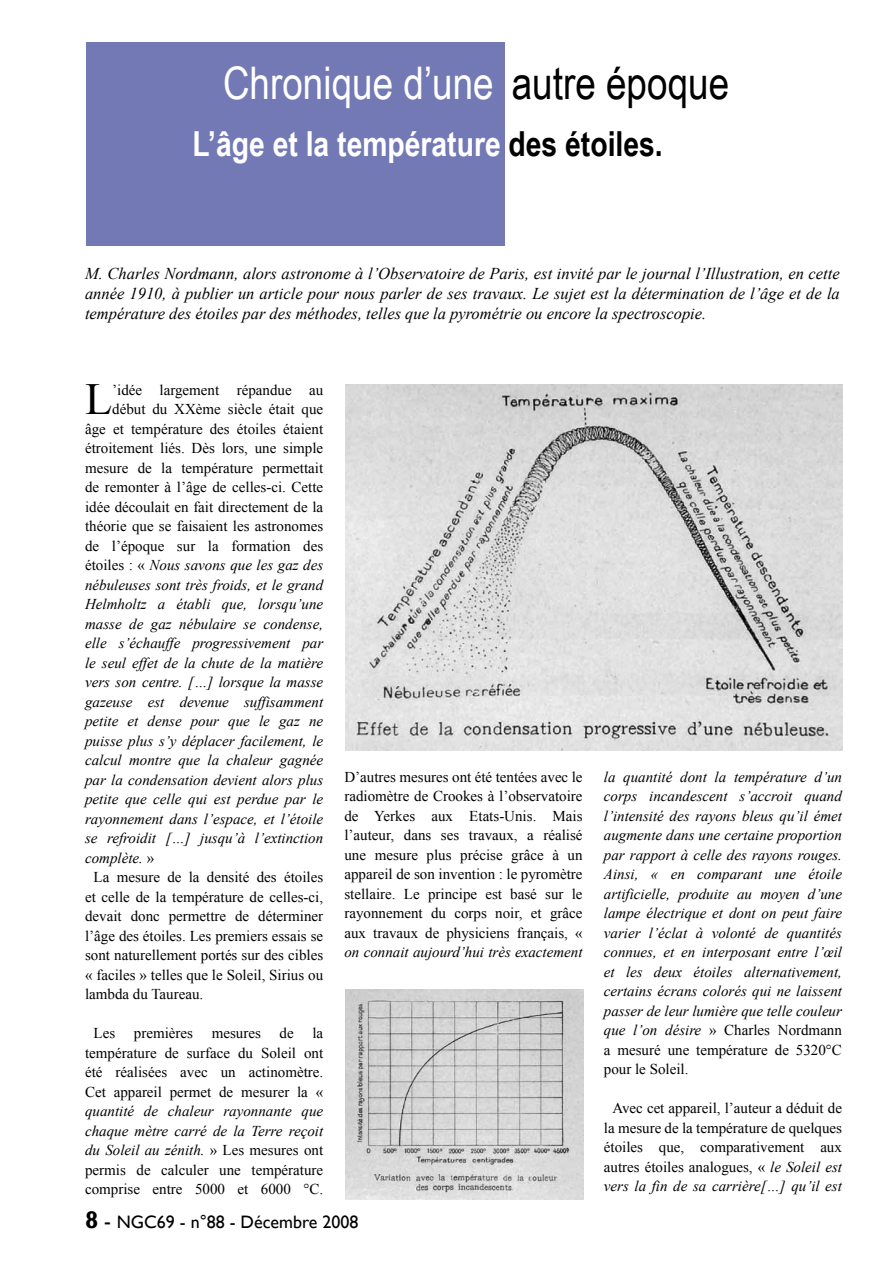
<style>
.page{position:relative;width:893px;height:1263px;background:#fff}
.page>*{position:absolute;margin:0;border:0;box-sizing:border-box;transform-origin:0 0}
.t1{font:45px "Arial Narrow";color:#fff}
.t2{font:44.4px "Times New Roman";color:#000}
.t3{font:700 34.5px "Arial Narrow";color:#fff}
.t4{font:18px "Gill Sans";color:#000}
.t5{font:italic 16.5px/19.8px "Times New Roman";color:#000;text-align:justify}
.t6{font:italic 15px/19.5px "Times New Roman";color:#000;text-align:justify}
.t7{font:15px/19.5px "Times New Roman";color:#000;text-align:center}
.s1{color:#000}
.s2{font-style:normal}
.s3{font-weight:700;font-size:24px}
.s4{font-size:21px}
.s5{font-style:italic}
</style>
<div class="page">
<div style="left:86px;top:42px;width:418px;height:204px;background:#7279b4"></div>
<img style="left:346px;top:384px;width:496px;height:366px">
<img style="left:346px;top:989px;width:237px;height:210px">
<h1 class="t1" style="left:223px;top:50px;width:508px">Chronique d’une <span class="s1">autre époque</span></h1>
<h3 class="t3" style="left:193px;top:118px;width:472px">L’âge et la température <span class="s1">des étoiles.</span></h3>
<p class="t5" style="left:85px;top:264px;width:756px">M. Charles Nordmann, alors astronome à l’Observatoire de Paris, est invité par le journal l’Illustration, en cette année 1910, à publier un article pour nous parler de ses travaux. Le sujet est la détermination de l’âge et de la température des étoiles par des méthodes, telles que la pyrométrie ou encore la spectroscopie.</p>
<h2 class="t2" style="left:85px;top:370px;width:29px">L</h2>
<p class="t7" style="left:112px;top:380px;width:212px">’idée largement répandue au</p>
<p class="t7" style="left:112px;top:399px;width:212px">début du XXème siècle était que</p>
<p class="t7" style="left:85px;top:419px;width:240px">âge et température des étoiles étaient</p>
<p class="t7" style="left:85px;top:438px;width:240px">étroitement liés. Dès lors, une simple</p>
<p class="t7" style="left:85px;top:458px;width:240px">mesure de la température permettait</p>
<p class="t7" style="left:85px;top:477px;width:240px">de remonter à l’âge de celles-ci. Cette</p>
<p class="t7" style="left:85px;top:497px;width:240px">idée découlait en fait directement de la</p>
<p class="t7" style="left:85px;top:516px;width:240px">théorie que se faisaient les astronomes</p>
<p class="t7" style="left:85px;top:536px;width:240px">de l’époque sur la formation des</p>
<p class="t6" style="left:85px;top:555px;width:240px"><span class="s2">étoiles : «</span> Nous savons que les gaz des</p>
<p class="t6" style="left:85px;top:575px;width:240px">nébuleuses sont très froids, et le grand</p>
<p class="t6" style="left:85px;top:594px;width:240px">Helmholtz a établi que, lorsqu’une</p>
<p class="t6" style="left:85px;top:614px;width:240px">masse de gaz nébulaire se condense,</p>
<p class="t6" style="left:85px;top:633px;width:240px">elle s’échauffe progressivement par</p>
<p class="t6" style="left:85px;top:653px;width:240px">le seul effet de la chute de la matière</p>
<p class="t6" style="left:85px;top:672px;width:240px">vers son centre. […] lorsque la masse</p>
<p class="t6" style="left:85px;top:692px;width:240px">gazeuse est devenue suffisamment</p>
<p class="t6" style="left:85px;top:711px;width:240px">petite et dense pour que le gaz ne</p>
<p class="t6" style="left:85px;top:731px;width:240px">puisse plus s’y déplacer facilement, le</p>
<p class="t6" style="left:85px;top:750px;width:240px">calcul montre que la chaleur gagnée</p>
<p class="t6" style="left:85px;top:770px;width:240px">par la condensation devient alors plus</p>
<p class="t6" style="left:85px;top:789px;width:240px">petite que celle qui est perdue par le</p>
<p class="t6" style="left:85px;top:809px;width:240px">rayonnement dans l’espace, et l’étoile</p>
<p class="t6" style="left:85px;top:828px;width:240px">se refroidit […] jusqu’à l’extinction</p>
<p class="t6" style="left:85px;top:848px;width:71px">complète. <span class="s2">»</span></p>
<p class="t7" style="left:94px;top:867px;width:231px">La mesure de la densité des étoiles</p>
<p class="t7" style="left:85px;top:887px;width:240px">et celle de la température de celles-ci,</p>
<p class="t7" style="left:85px;top:906px;width:240px">devait donc permettre de déterminer</p>
<p class="t7" style="left:85px;top:926px;width:240px">l’âge des étoiles. Les premiers essais se</p>
<p class="t7" style="left:85px;top:945px;width:240px">sont naturellement portés sur des cibles</p>
<p class="t7" style="left:85px;top:965px;width:240px">« faciles » telles que le Soleil, Sirius ou</p>
<p class="t7" style="left:85px;top:984px;width:120px">lambda du Taureau.</p>
<p class="t7" style="left:85px;top:1023px;width:240px">Les premières mesures de la température de surface du Soleil ont été réalisées avec un actinomètre.<br>Cet appareil permet de mesurer la «</p>
<p class="t6" style="left:85px;top:1101px;width:240px">quantité de chaleur rayonnante que chaque mètre carré de la Terre reçoit du Soleil au zénith. <span class="s2">» Les mesures ont permis de calculer une température comprise entre 5000 et 6000 °C.</span></p>
<p class="t7" style="left:344px;top:767px;width:240px;text-align:justify">D’autres mesures ont été tentées avec le radiomètre de Crookes à l’observatoire de Yerkes aux Etats-Unis. Mais l’auteur, dans ses travaux, a réalisé une mesure plus précise grâce à un appareil de son invention : le pyromètre stellaire. Le principe est basé sur le rayonnement du corps noir, et grâce aux travaux de physiciens français, «</p>
<p class="t6" style="left:344px;top:942px;width:240px">on connait aujourd’hui très exactement</p>
<p class="t4" style="left:85px;top:1211px;width:275px"><span class="s3">8</span> <span class="s4">-</span> NGC69 - n°88 - Décembre 2008</p>
<p class="t6" style="left:604px;top:767px;width:240px">la quantité dont la température d’un corps incandescent s’accroit quand l’intensité des rayons bleus qu’il émet augmente dans une certaine proportion par rapport à celle des rayons rouges.<br>Ainsi, « en comparant une étoile artificielle, produite au moyen d’une lampe électrique et dont on peut faire varier l’éclat à volonté de quantités connues, et en interposant entre l’œil et les deux étoiles alternativement, certains écrans colorés qui ne laissent passer de leur lumière que telle couleur que l’on désire <span class="s2">» Charles Nordmann a mesuré une température de 5320°C pour le Soleil.</span></p>
<p class="t7" style="left:604px;top:1098px;width:240px">Avec cet appareil, l’auteur a déduit de la mesure de la température de quelques étoiles que, comparativement aux autres étoiles analogues, « <span class="s5">le Soleil est vers la fin de sa carrière[…] qu’il est</span></p>
</div>
